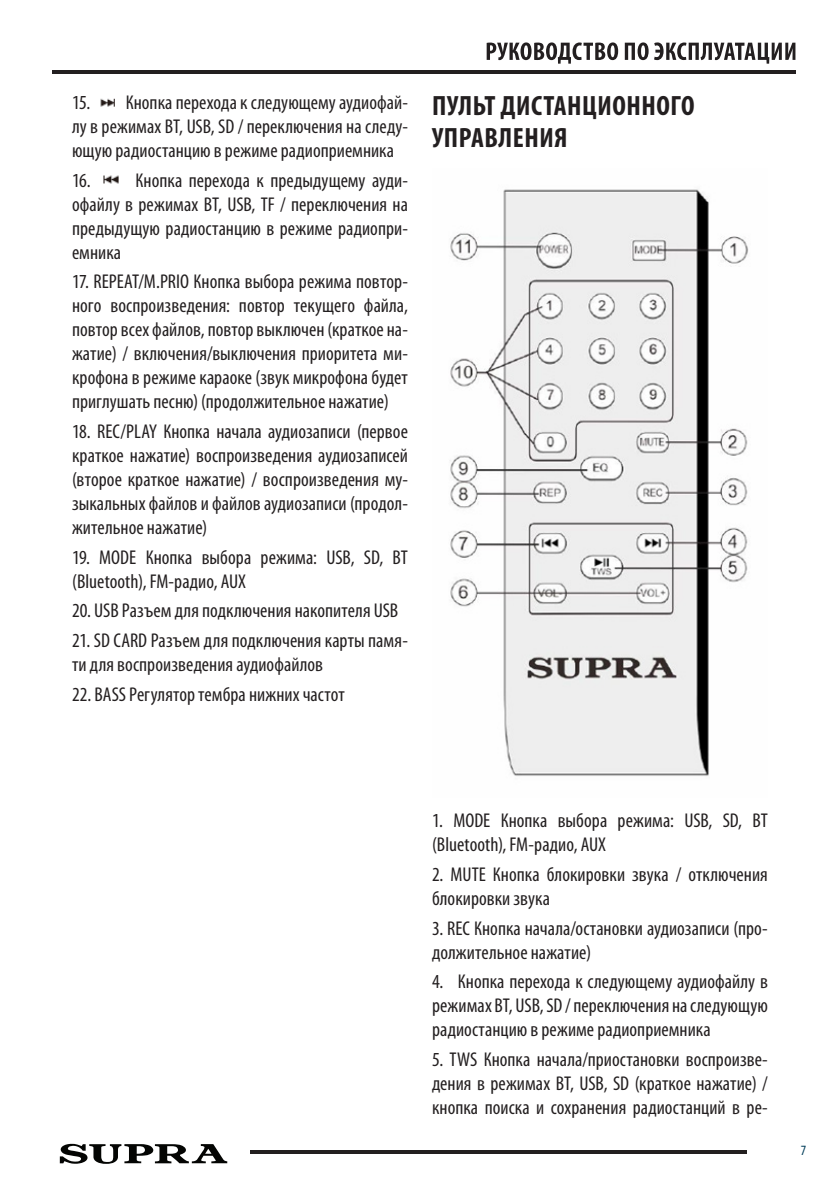
<style>
.page{position:relative;width:840px;height:1191px;background:#fff}
.page>*{position:absolute;margin:0;border:0;box-sizing:border-box;transform-origin:0 0}
.t1{font:700 condensed 28px/32px "Myriad Pro";letter-spacing:.02em;color:#231f20}
.Основной_текст{font:condensed 20px/24px "Myriad Pro";letter-spacing:.005em;color:#231f20;text-align:justify}
.t2{font:condensed 14.2px "Myriad Pro";color:#013d59}
</style>
<div class="page">
<svg style="left:486px;top:42px;width:131px;height:22px"></svg>
<svg style="left:624px;top:42px;width:171px;height:22px"></svg>
<hr style="left:52px;top:70px;width:743px;height:3px;background:#231f20">
<hr style="left:249px;top:1150px;width:496px;height:4px;background:#231f20">
<svg style="left:60px;top:1143px;width:167px;height:20px"></svg>
<img style="left:100px;top:98px;width:15px;height:9px">
<img style="left:103px;top:175px;width:16px;height:9px">
<img style="left:450px;top:189px;width:299px;height:587px">
<p class="Основной_текст" style="left:72px;top:91px;width:337px">15. Кнопка перехода к следующему аудиофай&shy;лу в режимах BT, USB, SD / переключения на следу&shy;ющую радиостанцию в режиме радиоприемника</p>
<p class="Основной_текст" style="left:72px;top:168px;width:337px">16. Кнопка перехода к предыдущему ауди&shy;офайлу в режимах BT, USB, TF / переключения на предыдущую радиостанцию в режиме радиопри&shy;емника</p>
<p class="Основной_текст" style="left:72px;top:270px;width:337px">17. REPEAT/M.PRIO Кнопка выбора режима повтор&shy;ного воспроизведения: повтор текущего файла, повтор всех файлов, повтор выключен (краткое на&shy;жатие) / включения/выключения приоритета ми&shy;крофона в режиме караоке (звук микрофона будет приглушать песню) (продолжительное нажатие)</p>
<p class="Основной_текст" style="left:72px;top:420px;width:337px">18. REC/PLAY Кнопка начала аудиозаписи (первое краткое нажатие) воспроизведения аудиозаписей (второе краткое нажатие) / воспроизведения му&shy;зыкальных файлов и файлов аудиозаписи (продол&shy;жительное нажатие)</p>
<p class="Основной_текст" style="left:72px;top:545px;width:337px">19. MODE Кнопка выбора режима: USB, SD, BT (Bluetooth), FM-радио, AUX</p>
<p class="Основной_текст" style="left:72px;top:599px;width:327px">20. USB Разъем для подключения накопителя USB</p>
<p class="Основной_текст" style="left:72px;top:629px;width:337px">21. SD CARD Разъем для подключения карты памя&shy;ти для воспроизведения аудиофайлов</p>
<p class="Основной_текст" style="left:72px;top:682px;width:274px">22. BASS Регулятор тембра нижних частот</p>
<h1 class="t1" style="left:432px;top:90px;width:263px">ПУЛЬТ ДИСТАНЦИОННОГО<br>УПРАВЛЕНИЯ</h1>
<p class="Основной_текст" style="left:432px;top:809px;width:337px">1. MODE Кнопка выбора режима: USB, SD, BT (Bluetooth), FM-радио, AUX</p>
<p class="Основной_текст" style="left:432px;top:862px;width:337px">2. MUTE Кнопка блокировки звука / отключения блокировки звука</p>
<p class="Основной_текст" style="left:432px;top:916px;width:337px">3. REC Кнопка начала/остановки аудиозаписи (про&shy;должительное нажатие)</p>
<p class="Основной_текст" style="left:432px;top:970px;width:337px">4. Кнопка перехода к следующему аудиофайлу в режимах BT, USB, SD / переключения на следующую радиостанцию в режиме радиоприемника</p>
<p class="Основной_текст" style="left:432px;top:1047px;width:337px">5. TWS Кнопка начала/приостановки воспроизве&shy;дения в режимах BT, USB, SD (краткое нажатие) / кнопка поиска и сохранения радиостанций в ре-</p>
<p class="t2" style="left:800px;top:1142px;width:7px">7</p>
</div>
